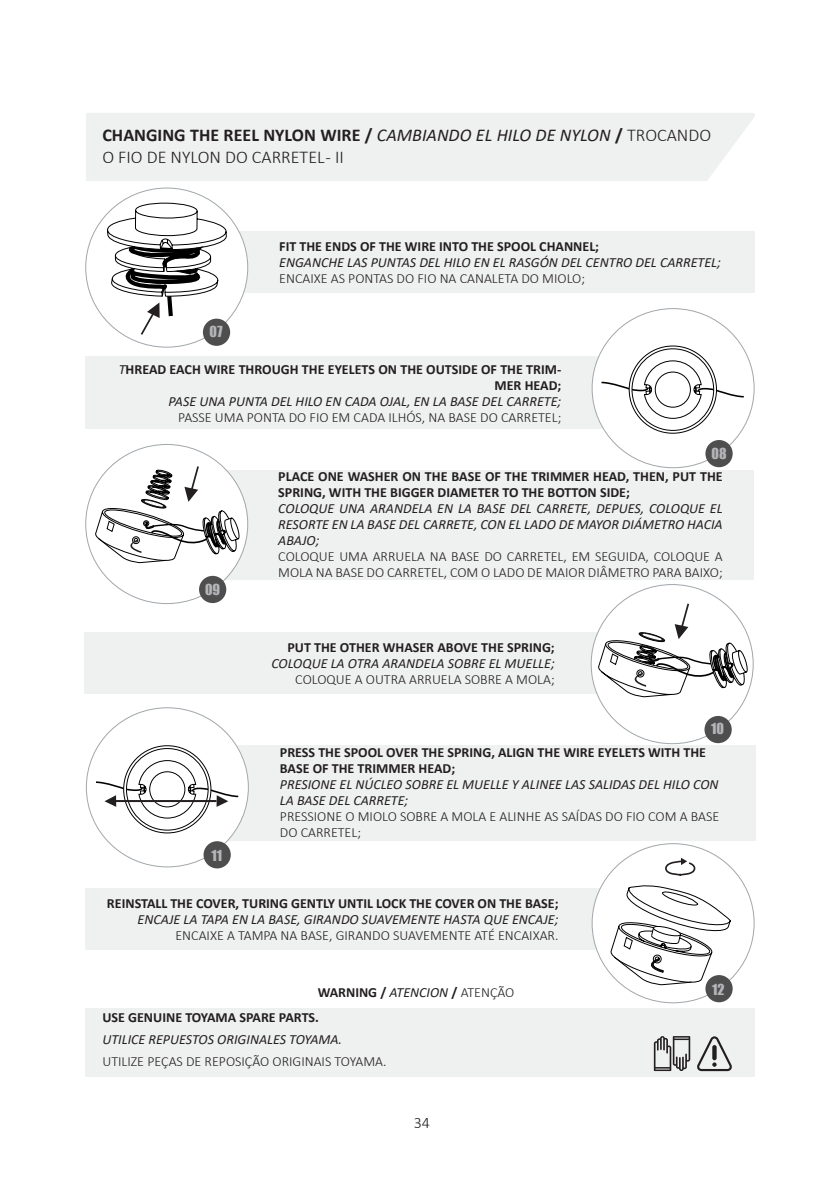
<style>
.page{position:relative;width:840px;height:1191px;background:#fff}
.page>*{position:absolute;margin:0;border:0;box-sizing:border-box;transform-origin:0 0}
.t1{font:300 18px/21.6px "Calibri";color:#231f20}
.t2{font:300 16px "Calibri";color:#231f20}
.t3{font:italic 14px/16px "Calibri";color:#231f20;text-align:justify}
.t4{font:700 14px/16px "Calibri";color:#231f20}
.t5{font:300 14px/16px "Calibri";color:#231f20}
.t6{font:14px "Impact";color:#b4b5b9}
.s1{font-weight:700}
.s2{font-weight:400;font-style:italic}
.s3{font-weight:300}
</style>
<div class="page">
<div style="left:86px;top:113px;width:669px;height:68px;background:#eff0f0"></div>
<div style="left:85px;top:356px;width:603px;height:73px;background:#eff0f0"></div>
<div style="left:151px;top:232px;width:603px;height:61px;background:#eff0f0"></div>
<div style="left:85px;top:1008px;width:669px;height:69px;background:#eff0f0"></div>
<div style="left:86px;top:188px;width:162px;height:159px;background:#fff;border-radius:50%"></div>
<div style="left:203px;top:319px;width:27px;height:27px;background:#4f4e4e;border-radius:50%"></div>
<svg style="left:697px;top:1036px;width:34px;height:35px"></svg>
<svg style="left:653px;top:1036px;width:36px;height:35px"></svg>
<svg style="left:107px;top:202px;width:119px;height:135px"></svg>
<div style="left:591px;top:309px;width:162px;height:159px;background:#fff;border-radius:50%"></div>
<div style="left:705px;top:440px;width:27px;height:27px;background:#4f4e4e;border-radius:50%"></div>
<svg style="left:599px;top:345px;width:146px;height:89px"></svg>
<div style="left:150px;top:470px;width:603px;height:110px;background:#eff0f0"></div>
<div style="left:85px;top:444px;width:162px;height:159px;background:#fff;border-radius:50%"></div>
<div style="left:199px;top:576px;width:27px;height:27px;background:#4f4e4e;border-radius:50%"></div>
<svg style="left:95px;top:464px;width:145px;height:98px"></svg>
<div style="left:84px;top:632px;width:603px;height:61px;background:#eff0f0"></div>
<div style="left:590px;top:584px;width:162px;height:159px;background:#fff;border-radius:50%"></div>
<div style="left:704px;top:716px;width:27px;height:27px;background:#4f4e4e;border-radius:50%"></div>
<svg style="left:597px;top:601px;width:151px;height:96px"></svg>
<div style="left:152px;top:745px;width:603px;height:96px;background:#eff0f0"></div>
<div style="left:87px;top:707px;width:161px;height:159px;background:#fff;border-radius:50%"></div>
<div style="left:203px;top:841px;width:28px;height:27px;background:#4f4e4e;border-radius:50%"></div>
<svg style="left:94px;top:745px;width:146px;height:88px"></svg>
<div style="left:85px;top:888px;width:603px;height:61px;background:#eff0f0"></div>
<div style="left:591px;top:843px;width:162px;height:159px;background:#fff;border-radius:50%"></div>
<div style="left:705px;top:975px;width:27px;height:27px;background:#4f4e4e;border-radius:50%"></div>
<svg style="left:665px;top:843px;width:29px;height:33px"></svg>
<svg style="left:610px;top:885px;width:120px;height:99px"></svg>
<p class="t1" style="left:102px;top:124px;width:610px"><span class="s1">CHANGING THE REEL NYLON WIRE /</span> <span class="s2">CAMBIANDO EL HILO DE NYLON</span> <span class="s1">/</span> TROCANDO<br>O FIO DE NYLON DO CARRETEL - II</p>
<p class="t4" style="left:279px;top:238px;width:321px">FIT THE ENDS OF THE WIRE INTO THE SPOOL CHANNEL;</p>
<p class="t3" style="left:279px;top:254px;width:443px">ENGANCHE LAS PUNTAS DEL HILO EN EL RASGÓN DEL CENTRO DEL CARRETEL;</p>
<p class="t5" style="left:279px;top:270px;width:307px">ENCAIXE AS PONTAS DO FIO NA CANALETA DO MIOLO;</p>
<p class="t6" style="left:209px;top:321px;width:14px">07</p>
<p class="t4" style="left:119px;top:361px;width:444px;text-align:right"><span class="s2">T</span>HREAD EACH WIRE THROUGH THE EYELETS ON THE OUTSIDE OF THE TRIM-<br>MER HEAD;</p>
<p class="t3" style="left:168px;top:392px;width:394px">PASE UNA PUNTA DEL HILO EN CADA OJAL, EN LA BASE DEL CARRETE;</p>
<p class="t5" style="left:178px;top:409px;width:384px">PASSE UMA PONTA DO FIO EM CADA ILHÓS, NA BASE DO CARRETEL;</p>
<p class="t6" style="left:205px;top:578px;width:17px">09</p>
<p class="t6" style="left:711px;top:442px;width:16px">08</p>
<p class="t4" style="left:278px;top:468px;width:445px">PLACE ONE WASHER ON THE BASE OF THE TRIMMER HEAD, THEN, PUT THE<br>SPRING, WITH THE BIGGER DIAMETER TO THE BOTTON SIDE;</p>
<p class="t3" style="left:278px;top:500px;width:445px">COLOQUE UNA ARANDELA EN LA BASE DEL CARRETE, DEPUES, COLOQUE EL RESORTE EN LA BASE DEL CARRETE, CON EL LADO DE MAYOR DIÁMETRO HACIA ABAJO;</p>
<p class="t5" style="left:278px;top:548px;width:445px">COLOQUE UMA ARRUELA NA BASE DO CARRETEL, EM SEGUIDA, COLOQUE A<br>MOLA NA BASE DO CARRETEL, COM O LADO DE MAIOR DIÂMETRO PARA BAIXO;</p>
<p class="t4" style="left:287px;top:639px;width:269px">PUT THE OTHER WHASER ABOVE THE SPRING;</p>
<p class="t3" style="left:271px;top:654px;width:284px">COLOQUE LA OTRA ARANDELA SOBRE EL MUELLE;</p>
<p class="t5" style="left:295px;top:671px;width:261px">COLOQUE A OUTRA ARRUELA SOBRE A MOLA;</p>
<p class="t6" style="left:710px;top:717px;width:14px">10</p>
<p class="t4" style="left:280px;top:744px;width:427px">PRESS THE SPOOL OVER THE SPRING, ALIGN THE WIRE EYELETS WITH THE<br>BASE OF THE TRIMMER HEAD;</p>
<p class="t3" style="left:280px;top:775px;width:440px">PRESIONE EL NÚCLEO SOBRE EL MUELLE Y ALINEE LAS SALIDAS DEL HILO CON<br>LA BASE DEL CARRETE;</p>
<p class="t5" style="left:280px;top:808px;width:440px">PRESSIONE O MIOLO SOBRE A MOLA E ALINHE AS SAÍDAS DO FIO COM A BASE<br>DO CARRETEL;</p>
<p class="t6" style="left:211px;top:844px;width:12px">11</p>
<p class="t4" style="left:107px;top:894px;width:453px">REINSTALL THE COVER, TURING GENTLY UNTIL LOCK THE COVER ON THE BASE;</p>
<p class="t3" style="left:137px;top:910px;width:422px">ENCAJE LA TAPA EN LA BASE, GIRANDO SUAVEMENTE HASTA QUE ENCAJE;</p>
<p class="t5" style="left:175px;top:926px;width:384px">ENCAIXE A TAMPA NA BASE, GIRANDO SUAVEMENTE ATÉ ENCAIXAR.</p>
<p class="t4" style="left:317px;top:984px;width:198px">WARNING / <span class="s2">ATENCION</span> / <span class="s3">ATENÇÃO</span></p>
<p class="t4" style="left:102px;top:1009px;width:218px">USE GENUINE TOYAMA SPARE PARTS.</p>
<p class="t3" style="left:102px;top:1031px;width:241px">UTILICE REPUESTOS ORIGINALES TOYAMA.</p>
<p class="t5" style="left:102px;top:1053px;width:285px">UTILIZE PEÇAS DE REPOSIÇÃO ORIGINAIS TOYAMA.</p>
<p class="t2" style="left:413px;top:1112px;width:18px">34</p>
<p class="t6" style="left:711px;top:978px;width:14px">12</p>
</div>
